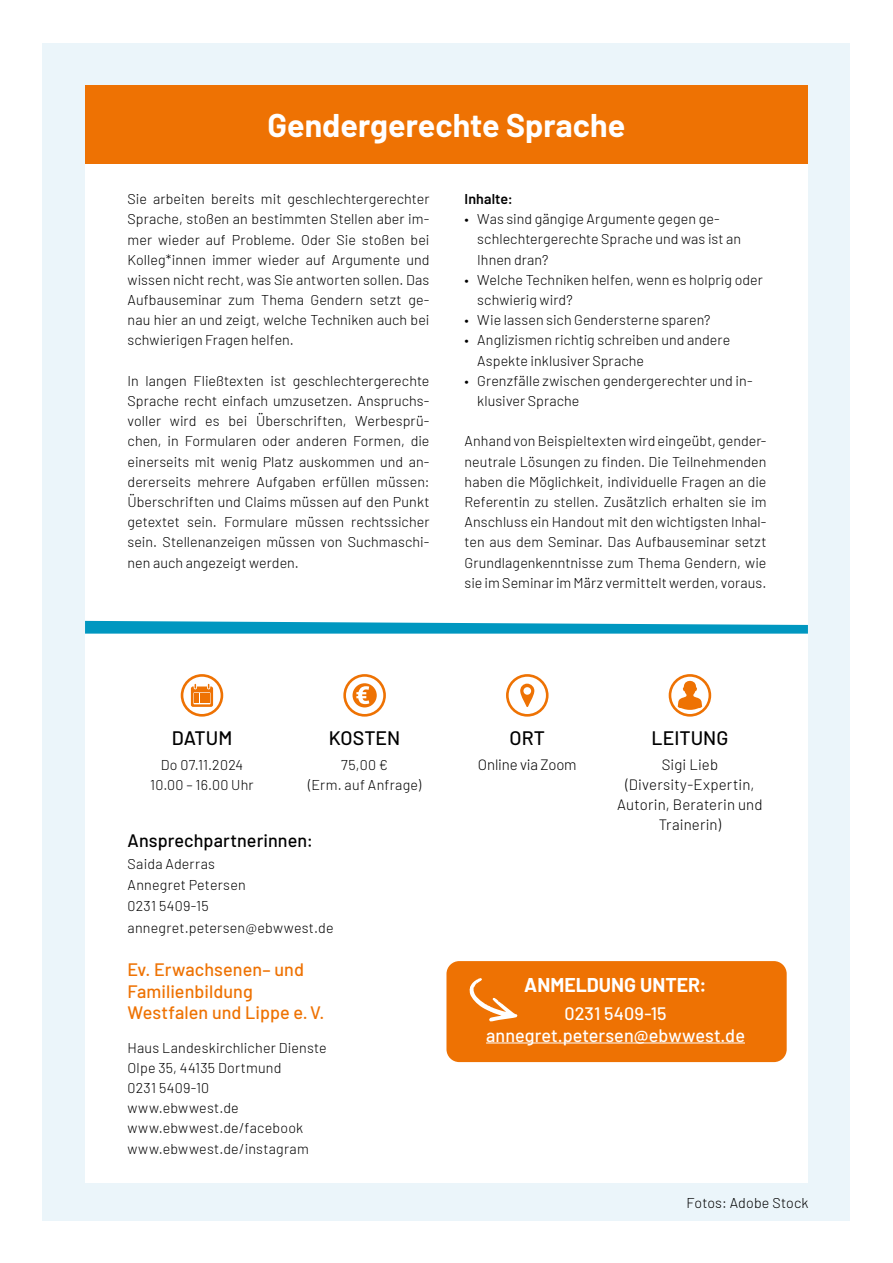
<style>
.page{position:relative;width:893px;height:1263px;background:#fff}
.page>*{position:absolute;margin:0;border:0;box-sizing:border-box;transform-origin:0 0}
.t1{font:700 32.1px "Barlow";letter-spacing:.005em;color:#fff}
.t2{font:500 19.5px "Barlow";color:#000}
.t3{font:700 19.5px "Barlow";color:#fff}
.t4{font:500 18px/21.6px "Barlow";letter-spacing:.005em;color:#ee7203}
.t5{font:500 18px/21.6px "Barlow";letter-spacing:.005em;color:#fff;text-align:center}
.t6{font:500 18px "Barlow";letter-spacing:.005em;color:#000}
.t7{font:300 15px/20.2px "Barlow";letter-spacing:.01em;color:#000;text-align:center}
.t8{font:300 15px "Barlow";letter-spacing:-.01em;color:#000}
.t9{font:300 14.25px/20.2px "Barlow";letter-spacing:.01em;color:#000}
.t10{font:600 14.25px "Barlow";letter-spacing:.01em;color:#000}
</style>
<div class="page">
<div style="left:43px;top:43px;width:807px;height:1177px;background:#ebf5fa"></div>
<div style="left:85px;top:134px;width:723px;height:1048px;background:#fff"></div>
<div style="left:85px;top:85px;width:723px;height:79px;background:#ee7203"></div>
<svg style="left:182px;top:675px;width:40px;height:40px"></svg>
<div style="left:181px;top:674px;width:42px;height:43px;border:3px solid #ee7203;border-radius:50%"></div>
<svg style="left:191px;top:684px;width:22px;height:23px"></svg>
<svg style="left:345px;top:675px;width:40px;height:40px"></svg>
<div style="left:343px;top:674px;width:43px;height:43px;border:3px solid #ee7203;border-radius:50%"></div>
<svg style="left:352px;top:683px;width:25px;height:24px"></svg>
<div style="left:506px;top:674px;width:43px;height:43px;border:3px solid #ee7203;border-radius:50%"></div>
<svg style="left:520px;top:683px;width:15px;height:24px"></svg>
<svg style="left:670px;top:675px;width:40px;height:40px"></svg>
<div style="left:669px;top:674px;width:42px;height:43px;border:3px solid #ee7203;border-radius:50%"></div>
<svg style="left:678px;top:681px;width:24px;height:29px"></svg>
<div style="left:446px;top:961px;width:341px;height:101px;background:#ee7203;border-radius:13px"></div>
<svg style="left:469px;top:978px;width:48px;height:44px"></svg>
<hr style="left:486px;top:1042px;width:259px;height:1px;background:#fff">
<svg style="left:85px;top:621px;width:723px;height:13px;background:#2ca9ca"></svg>
<h1 class="t1" style="left:268px;top:101px;width:359px">Gendergerechte Sprache</h1>
<p class="t9" style="left:128px;top:188px;width:303px;text-align:justify">Sie arbeiten bereits mit geschlechtergerechter Sprache, stoßen an bestimmten Stellen aber im&shy;mer wieder auf Probleme. Oder Sie stoßen bei Kolleg*innen immer wieder auf Argumente und wissen nicht recht, was Sie antworten sollen. Das Aufbauseminar zum Thema Gendern setzt ge&shy;nau hier an und zeigt, welche Techniken auch bei schwierigen Fragen helfen.</p>
<p class="t9" style="left:128px;top:370px;width:303px;text-align:justify">In langen Fließtexten ist geschlechtergerechte Sprache recht einfach umzusetzen. Anspruchs&shy;voller wird es bei Überschriften, Werbesprü&shy;chen, in Formularen oder anderen Formen, die einerseits mit wenig Platz auskommen und an&shy;dererseits mehrere Aufgaben erfüllen müssen:<br>Überschriften und Claims müssen auf den Punkt getextet sein. Formulare müssen rechtssicher sein. Stellenanzeigen müssen von Suchmaschi&shy;nen auch angezeigt werden.</p>
<p class="t10" style="left:465px;top:188px;width:50px">Inhalte:</p>
<p class="t9" style="left:477px;top:208px;width:265px;text-indent:-13px">• Was sind gängige Argumente gegen ge&shy;schlechtergerechte Sprache und was ist an<br>Ihnen dran?</p>
<p class="t9" style="left:477px;top:268px;width:287px;text-indent:-13px">• Welche Techniken helfen, wenn es holprig oder schwierig wird?</p>
<p class="t9" style="left:465px;top:309px;width:247px">• Wie lassen sich Gendersterne sparen?</p>
<p class="t9" style="left:477px;top:329px;width:254px;text-indent:-13px">• Anglizismen richtig schreiben und andere<br>Aspekte inklusiver Sprache</p>
<p class="t9" style="left:477px;top:369px;width:277px;text-indent:-13px">• Grenzfälle zwischen gendergerechter und in&shy;klusiver Sprache</p>
<p class="t9" style="left:465px;top:430px;width:303px;text-align:justify">Anhand von Beispieltexten wird eingeübt, gender&shy;neutrale Lösungen zu finden. Die Teilnehmenden haben die Möglichkeit, individuelle Fragen an die Referentin zu stellen. Zusätzlich erhalten sie im Anschluss ein Handout mit den wichtigsten Inhal&shy;ten aus dem Seminar. Das Aufbauseminar setzt Grundlagenkenntnisse zum Thema Gendern, wie sie im Seminar im März vermittelt werden, voraus.</p>
<h2 class="t2" style="left:172px;top:724px;width:62px">DATUM</h2>
<p class="t9" style="left:150px;top:753px;width:105px;text-align:center">Do 07.11.2024<br>10.00 – 16.00 Uhr</p>
<h2 class="t2" style="left:329px;top:724px;width:73px">KOSTEN</h2>
<p class="t9" style="left:308px;top:753px;width:114px;text-align:center">75,00 €<br>(Erm. auf Anfrage)</p>
<p class="t6" style="left:128px;top:828px;width:187px">Ansprechpartnerinnen:</p>
<p class="t9" style="left:128px;top:852px;width:208px;line-height:21.3px">Saida Aderras<br>Annegret Petersen<br>0231 5409-15 annegret.petersen@ebwwest.de</p>
<p class="t4" style="left:128px;top:957px;width:198px">Ev. Erwachsenen– und<br>Familienbildung<br>Westfalen und Lippe e.V.</p>
<p class="t9" style="left:128px;top:1036px;width:201px">Haus Landeskirchlicher Dienste<br>Olpe 35, 44135 Dortmund<br>0231 5409-10<br>www.ebwwest.de www.ebwwest.de/facebook www.ebwwest.de/instagram</p>
<h2 class="t2" style="left:510px;top:724px;width:37px">ORT</h2>
<p class="t8" style="left:478px;top:753px;width:100px">Online via Zoom</p>
<h2 class="t2" style="left:652px;top:724px;width:78px">LEITUNG</h2>
<p class="t7" style="left:617px;top:753px;width:147px">Sigi Lieb (Diversity-Expertin,<br>Autorin, Beraterin und<br>Trainerin)</p>
<h2 class="t3" style="left:524px;top:970px;width:184px">ANMELDUNG UNTER:</h2>
<p class="t5" style="left:486px;top:1001px;width:260px">0231 5409-15 annegret.petersen@ebwwest.de</p>
<p class="t9" style="left:687px;top:1192px;width:123px">Fotos: Adobe Stock</p>
</div>
